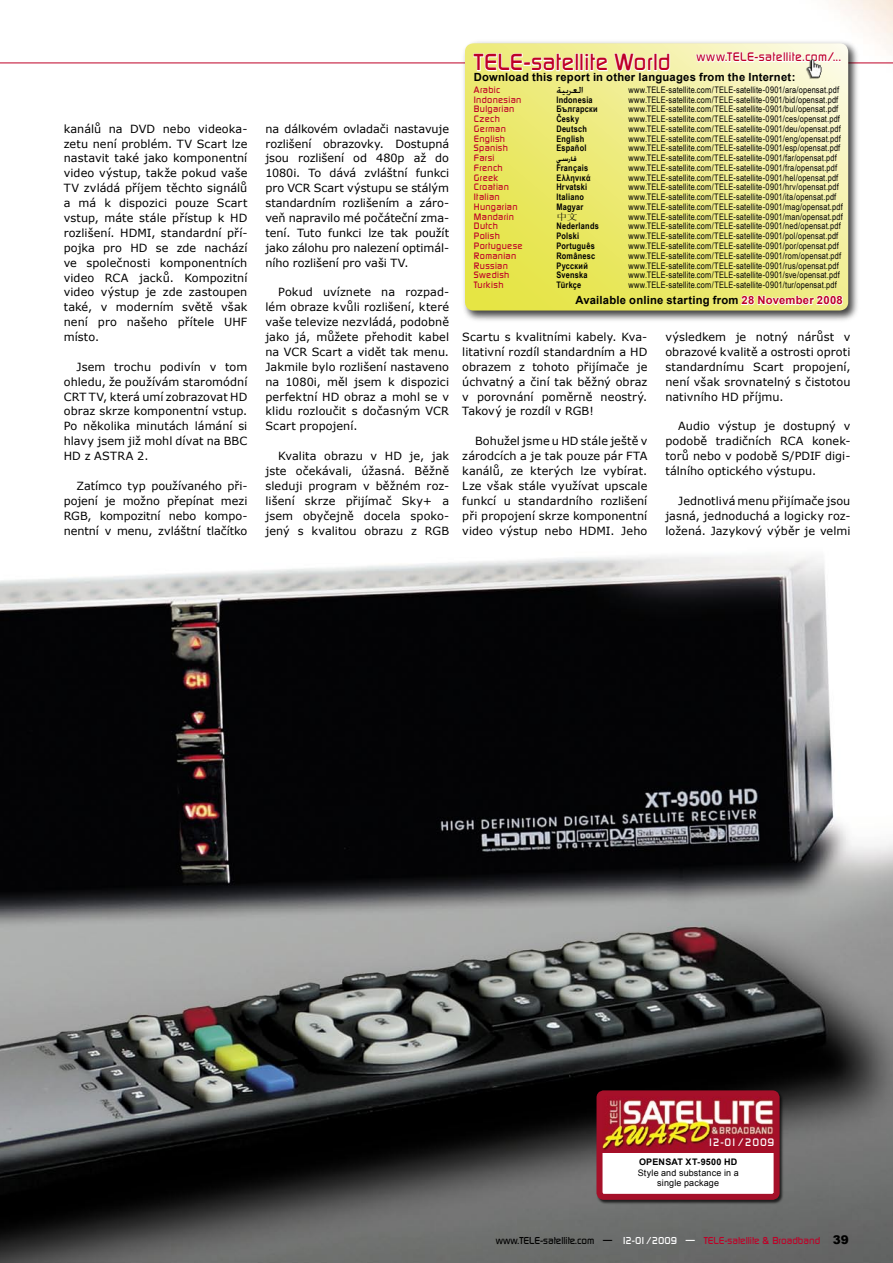
<style>
.page{position:relative;width:893px;height:1263px;background:#fff}
.page>*{position:absolute;margin:0;border:0;box-sizing:border-box;transform-origin:0 0}
.t1{font:500 12px "Digital";letter-spacing:.03em;color:#be0027}
.t2{font:500 12px "Win Soft Pro";color:#000}
.Text{font:11.25px/14.9px "Verdana";letter-spacing:.005em;color:#000;text-align:justify}
.t3{font:700 11.25px "Arial";letter-spacing:.02em;color:#000}
.t4{font:500 10.5px "Digital";letter-spacing:.075em;color:#fff}
.Bottom-text{font:500 9.75px "Digital";color:#be0027}
.t5{font:9px "Arial Narrow";letter-spacing:.02em;color:#000}
.t6{font:500 9px "Digital";letter-spacing:.035em;color:#be0027}
.t7{font:700 9px "Arial Narrow";letter-spacing:.025em;color:#000}
.Text-2{font:9px "Arial";letter-spacing:.02em;color:#000}
.Text-3{font:700 9px "Arial";letter-spacing:.025em;color:#000}
.t8{font:700 9px "Win Soft Pro";color:#000}
.t9{font:9px "Sim Sun";color:#000;scale:1.2 1}
.s1{font-size:22.5px}
.s2{color:#be0027}
.s3{color:#000}
.s4{color:#fff}
.s5{font-family:"Arial";font-weight:900;font-size:12px;color:#000}
</style>
<div class="page">
<img style="left:0;top:0;width:893px;height:1263px">
<hr style="left:0;top:63px;width:893px;height:1px;background:#be0027">
<div style="left:461px;top:39px;width:400px;height:284px;background:#000;opacity:.75"></div>
<svg style="left:465px;top:43px;width:383px;height:267px;background:#eeeb81"></svg>
<svg style="left:472px;top:53px;width:103px;height:19px"></svg>
<div style="left:575px;top:53px;width:3px;height:18px;border:2px solid #fff"></div>
<div style="left:580px;top:53px;width:3px;height:18px;border:2px solid #fff"></div>
<svg style="left:584px;top:50px;width:87px;height:24px"></svg>
<svg style="left:695px;top:44px;width:148px;height:30px"></svg>
<img style="left:804px;top:58px;width:21px;height:22px">
<svg style="left:740px;top:294px;width:104px;height:13px"></svg>
<div style="left:595px;top:1089px;width:190px;height:116px;background:#000;opacity:.74"></div>
<svg style="left:593px;top:1087px;width:190px;height:110px"></svg>
<p class="Text" style="left:64px;top:121px;width:185px">kanálů na DVD nebo videoka&shy;zetu není problém. TV Scart lze nastavit také jako komponentní video výstup, takže pokud vaše TV zvládá příjem těchto signálů a má k dispozici pouze Scart vstup, máte stále přístup k HD rozlišení. HDMI, standardní pří&shy;pojka pro HD se zde nachází ve společnosti komponentních video RCA jacků. Kompozitní video výstup je zde zastoupen také, v moderním světě však není pro našeho přítele UHF místo.</p>
<p class="Text" style="left:64px;top:359px;width:185px;text-indent:13px">Jsem trochu podivín v tom ohledu, že používám staromódní CRT TV, která umí zobrazovat HD obraz skrze komponentní vstup.<br>Po několika minutách lámání si hlavy jsem již mohl dívat na BBC HD z ASTRA 2.</p>
<p class="Text" style="left:64px;top:478px;width:185px;text-indent:13px">Zatímco typ používaného při&shy;pojení je možno přepínat mezi RGB, kompozitní nebo kompo&shy;nentní v menu, zvláštní tlačítko</p>
<p class="Text" style="left:265px;top:121px;width:185px">na dálkovém ovladači nastavuje rozlišení obrazovky. Dostupná jsou rozlišení od 480p až do 1080i. To dává zvláštní funkci pro VCR Scart výstupu se stálým standardním rozlišením a záro&shy;veň napravilo mé počáteční zma&shy;tení. Tuto funkci lze tak použít jako zálohu pro nalezení optimál&shy;ního rozlišení pro vaši TV.</p>
<p class="Text" style="left:265px;top:284px;width:185px;text-indent:13px">Pokud uvíznete na rozpad&shy;lém obraze kvůli rozlišení, které vaše televize nezvládá, podobně jako já, můžete přehodit kabel na VCR Scart a vidět tak menu.<br>Jakmile bylo rozlišení nastaveno na 1080i, měl jsem k dispozici perfektní HD obraz a mohl se v klidu rozloučit s dočasným VCR Scart propojení.</p>
<p class="Text" style="left:265px;top:448px;width:185px;text-indent:13px">Kvalita obrazu v HD je, jak jste očekávali, úžasná. Běžně sleduji program v běžném roz&shy;lišení skrze přijímač Sky+ a jsem obyčejně docela spoko&shy;jený s kvalitou obrazu z RGB</p>
<p class="t1" style="left:474px;top:50px;width:368px"><span class="s1">TELE-satellite World</span> www.TELE-satellite.com/...</p>
<p class="t6" style="left:474px;top:85px;width:28px">Arabic</p>
<p class="t2" style="left:556px;top:81px;width:29px">ا لعربية</p>
<p class="t5" style="left:628px;top:83px;width:212px">www.TELE-satellite.com/TELE-satellite-0901/ara/opensat.pdf</p>
<p class="t6" style="left:474px;top:94px;width:49px">Indonesian</p>
<p class="t7" style="left:556px;top:93px;width:38px">Indonesia</p>
<p class="t5" style="left:628px;top:93px;width:211px">www.TELE-satellite.com/TELE-satellite-0901/bid/opensat.pdf</p>
<p class="t6" style="left:474px;top:104px;width:42px">Bulgarian</p>
<p class="t7" style="left:556px;top:102px;width:43px">Български</p>
<p class="t5" style="left:628px;top:103px;width:211px">www.TELE-satellite.com/TELE-satellite-0901/bul/opensat.pdf</p>
<p class="t6" style="left:474px;top:114px;width:27px">Czech</p>
<p class="t7" style="left:556px;top:112px;width:24px">Česky</p>
<p class="t5" style="left:628px;top:112px;width:213px">www.TELE-satellite.com/TELE-satellite-0901/ces/opensat.pdf</p>
<p class="t6" style="left:474px;top:124px;width:33px">German</p>
<p class="t7" style="left:556px;top:122px;width:32px">Deutsch</p>
<p class="t5" style="left:628px;top:122px;width:214px">www.TELE-satellite.com/TELE-satellite-0901/deu/opensat.pdf</p>
<p class="t6" style="left:474px;top:133px;width:33px">English</p>
<p class="t7" style="left:556px;top:132px;width:29px">English</p>
<p class="t5" style="left:628px;top:132px;width:214px">www.TELE-satellite.com/TELE-satellite-0901/eng/opensat.pdf</p>
<p class="t6" style="left:474px;top:143px;width:36px">Spanish</p>
<p class="t7" style="left:556px;top:141px;width:32px">Español</p>
<p class="t5" style="left:628px;top:142px;width:213px">www.TELE-satellite.com/TELE-satellite-0901/esp/opensat.pdf</p>
<p class="t6" style="left:474px;top:153px;width:22px">Farsi</p>
<p class="t8" style="left:556px;top:152px;width:22px">سي فار</p>
<p class="t5" style="left:628px;top:151px;width:210px">www.TELE-satellite.com/TELE-satellite-0901/far/opensat.pdf</p>
<p class="t6" style="left:474px;top:163px;width:30px">French</p>
<p class="t7" style="left:556px;top:161px;width:33px">Français</p>
<p class="t5" style="left:628px;top:161px;width:210px">www.TELE-satellite.com/TELE-satellite-0901/fra/opensat.pdf</p>
<p class="t6" style="left:474px;top:172px;width:26px">Greek</p>
<p class="t7" style="left:556px;top:171px;width:36px">Ελληνικά</p>
<p class="t5" style="left:628px;top:171px;width:211px">www.TELE-satellite.com/TELE-satellite-0901/hel/opensat.pdf</p>
<p class="t6" style="left:474px;top:182px;width:36px">Croatian</p>
<p class="t7" style="left:556px;top:180px;width:32px">Hrvatski</p>
<p class="t5" style="left:628px;top:181px;width:212px">www.TELE-satellite.com/TELE-satellite-0901/hrv/opensat.pdf</p>
<p class="t6" style="left:474px;top:192px;width:27px">Italian</p>
<p class="t7" style="left:556px;top:190px;width:29px">Italiano</p>
<p class="t5" style="left:628px;top:190px;width:209px">www.TELE-satellite.com/TELE-satellite-0901/ita/opensat.pdf</p>
<p class="t6" style="left:474px;top:202px;width:45px">Hungarian</p>
<p class="t7" style="left:556px;top:200px;width:28px">Magyar</p>
<p class="t5" style="left:628px;top:200px;width:216px">www.TELE-satellite.com/TELE-satellite-0901/mag/opensat.pdf</p>
<p class="t6" style="left:474px;top:211px;width:42px">Mandarin</p>
<p class="t9" style="left:556px;top:212px;width:19px">中文</p>
<p class="t5" style="left:628px;top:210px;width:216px">www.TELE-satellite.com/TELE-satellite-0901/man/opensat.pdf</p>
<p class="t6" style="left:474px;top:221px;width:25px">Dutch</p>
<p class="t7" style="left:556px;top:219px;width:44px">Nederlands</p>
<p class="t5" style="left:628px;top:220px;width:214px">www.TELE-satellite.com/TELE-satellite-0901/ned/opensat.pdf</p>
<p class="t6" style="left:474px;top:231px;width:27px">Polish</p>
<p class="t7" style="left:556px;top:229px;width:24px">Polski</p>
<p class="t5" style="left:628px;top:229px;width:211px">www.TELE-satellite.com/TELE-satellite-0901/pol/opensat.pdf</p>
<p class="t6" style="left:474px;top:241px;width:50px">Portuguese</p>
<p class="t7" style="left:556px;top:239px;width:40px">Português</p>
<p class="t5" style="left:628px;top:239px;width:212px">www.TELE-satellite.com/TELE-satellite-0901/por/opensat.pdf</p>
<p class="t6" style="left:474px;top:250px;width:44px">Romanian</p>
<p class="t7" style="left:556px;top:249px;width:40px">Românesc</p>
<p class="t5" style="left:628px;top:249px;width:214px">www.TELE-satellite.com/TELE-satellite-0901/rom/opensat.pdf</p>
<p class="t6" style="left:474px;top:260px;width:36px">Russian</p>
<p class="t7" style="left:556px;top:258px;width:33px">Русский</p>
<p class="t5" style="left:628px;top:259px;width:212px">www.TELE-satellite.com/TELE-satellite-0901/rus/opensat.pdf</p>
<p class="t6" style="left:474px;top:270px;width:37px">Swedish</p>
<p class="t7" style="left:556px;top:268px;width:33px">Svenska</p>
<p class="t5" style="left:628px;top:268px;width:213px">www.TELE-satellite.com/TELE-satellite-0901/sve/opensat.pdf</p>
<p class="t6" style="left:474px;top:280px;width:31px">Turkish</p>
<p class="t7" style="left:556px;top:278px;width:26px">Türkçe</p>
<p class="t5" style="left:628px;top:278px;width:210px">www.TELE-satellite.com/TELE-satellite-0901/tur/opensat.pdf</p>
<p class="t3" style="left:575px;top:293px;width:269px">Available online starting from <span class="s2">28 November 2008</span></p>
<p class="t3" style="left:474px;top:70px;width:323px">Download this report in other languages from the Internet:</p>
<p class="Text" style="left:462px;top:329px;width:187px">Scartu s kvalitními kabely. Kva&shy;litativní rozdíl standardním a HD obrazem z tohoto přijímače je úchvatný a činí tak běžný obraz v porovnání poměrně neostrý.<br>Takový je rozdíl v RGB!</p>
<p class="Text" style="left:462px;top:433px;width:187px;text-indent:13px">Bohužel jsme u HD stále ještě v zárodcích a je tak pouze pár FTA kanálů, ze kterých lze vybírat.<br>Lze však stále využívat upscale funkcí u standardního rozlišení při propojení skrze komponentní video výstup nebo HDMI. Jeho</p>
<p class="Text" style="left:665px;top:329px;width:187px">výsledkem je notný nárůst v obrazové kvalitě a ostrosti oproti standardnímu Scart propojení, není však srovnatelný s čistotou nativního HD příjmu.</p>
<p class="Text" style="left:665px;top:418px;width:187px;text-indent:13px">Audio výstup je dostupný v podobě tradičních RCA konek&shy;torů nebo v podobě S/PDIF digi&shy;tálního optického výstupu.</p>
<p class="Text" style="left:665px;top:493px;width:187px;text-indent:13px">Jednotlivá menu přijímače jsou jasná, jednoduchá a logicky roz&shy;ložená. Jazykový výběr je velmi</p>
<p class="t4" style="left:707px;top:1136px;width:69px">12-01/2009</p>
<p class="Text-3" style="left:639px;top:1156px;width:100px">OPENSAT XT-9500 HD</p>
<p class="Text-2" style="left:638px;top:1166px;width:102px">Style and substance in a</p>
<p class="Text-2" style="left:657px;top:1177px;width:63px">single package</p>
<p class="Bottom-text" style="left:496px;top:1235px;width:354px"><span class="s3">www.TELE-satellite.com —</span> <span class="s4">12-01/2009 —</span> TELE-satellite &amp; Broadband <span class="s5">39</span></p>
</div>
